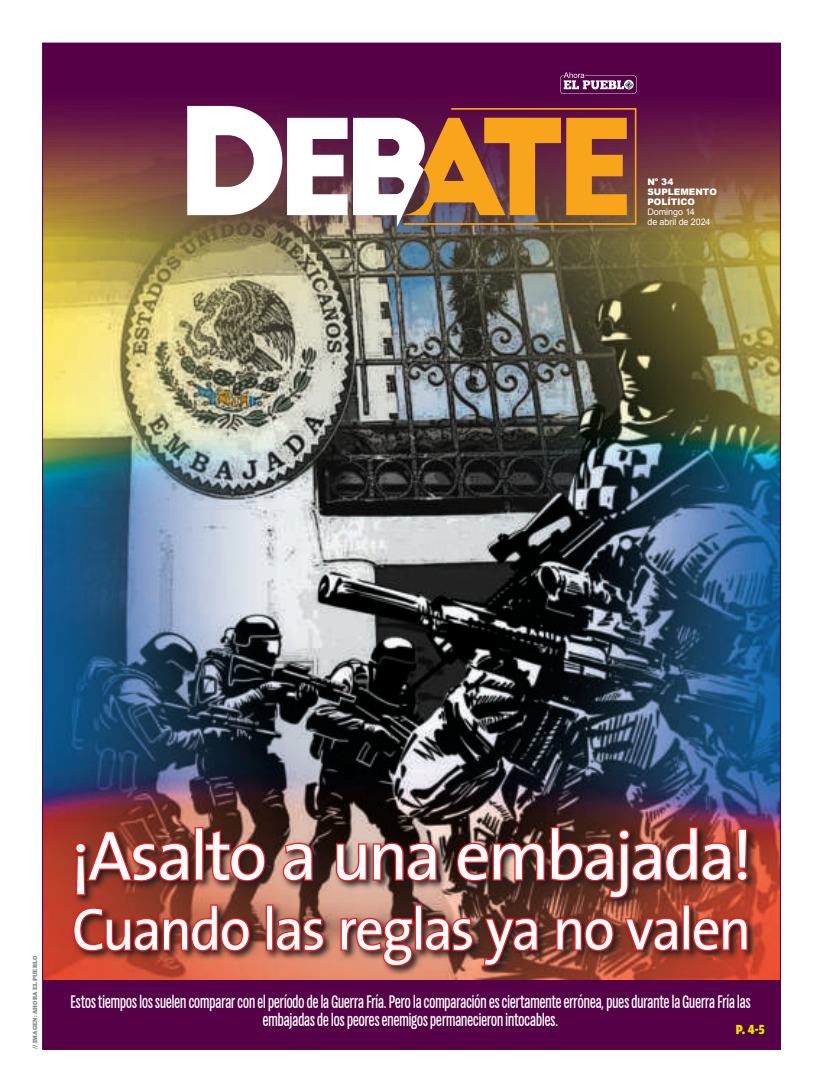
<style>
.page{position:relative;width:823px;height:1092px;background:#fff}
.page>*{position:absolute;margin:0;border:0;box-sizing:border-box;transform-origin:0 0}
.t1{font:70px "The Sans";letter-spacing:-.045em;color:#fff}
.t2{font:60px "The Sans";letter-spacing:-.04em;color:#fff;scale:.95 1}
.t3{font:18px/18px "Chartwell Bars";letter-spacing:-.035em;color:#fff;text-align:center}
.t4{font:900 14px "Amplitude Cond";color:#ffdc01}
.t5{font:900 9px/10px "Arial";letter-spacing:-.005em;color:#fff}
.t6{font:9px/10px "Arial";letter-spacing:-.01em;color:#fff}
.t7{font:700 6px "Guardian Egyptian";letter-spacing:.05em;color:#808285}
</style>
<div class="page">
<div style="left:43px;top:43px;width:737px;height:1006px;background:#560047"></div>
<img style="left:44px;top:105px;width:734px;height:874px">
<svg style="left:560px;top:72px;width:76px;height:22px"></svg>
<svg style="left:736px;top:1025px;width:30px;height:11px"></svg>
<img style="left:71px;top:825px;width:686px;height:151px">
<svg style="left:74px;top:829px;width:116px;height:67px"></svg>
<div style="left:194px;top:827px;width:9px;height:53px;border:3px solid #ee1d23"></div>
<svg style="left:203px;top:828px;width:63px;height:54px"></svg>
<svg style="left:281px;top:841px;width:33px;height:41px"></svg>
<svg style="left:334px;top:841px;width:104px;height:41px"></svg>
<img style="left:455px;top:825px;width:293px;height:74px">
<svg style="left:72px;top:903px;width:179px;height:49px"></svg>
<div style="left:265px;top:904px;width:8px;height:46px;border:3px solid #ee1d23"></div>
<svg style="left:274px;top:916px;width:51px;height:36px"></svg>
<svg style="left:339px;top:916px;width:75px;height:51px"></svg>
<div style="left:414px;top:904px;width:8px;height:46px;border:3px solid #ee1d23"></div>
<svg style="left:423px;top:916px;width:51px;height:36px"></svg>
<svg style="left:482px;top:916px;width:57px;height:51px"></svg>
<svg style="left:554px;top:916px;width:60px;height:36px"></svg>
<svg style="left:622px;top:916px;width:57px;height:36px"></svg>
<div style="left:682px;top:904px;width:7px;height:46px;border:3px solid #ee1d23"></div>
<svg style="left:691px;top:916px;width:57px;height:36px"></svg>
<svg style="left:187px;top:106px;width:160px;height:109px"></svg>
<svg style="left:353px;top:107px;width:284px;height:120px"></svg>
<p class="t5" style="left:647px;top:176px;width:71px">N<sup>o</sup> 34<br>SUPLEMENTO<br>POLÍTICO</p>
<p class="t6" style="left:647px;top:207px;width:65px">Domingo 14<br>de abril de 2024</p>
<p class="t7" style="left:31px;top:1048px;width:94px;rotate:-90deg">// IMAGEN: AHORA EL PUEBLO</p>
<h1 class="t1" style="left:70px;top:827px;width:683px">¡Asalto a una embajada!</h1>
<h2 class="t2" style="left:72px;top:905px;width:716px">Cuando las reglas ya no valen</h2>
<p class="t3" style="left:70px;top:994px;width:681px">Estos tiempos los suelen comparar con el período de la Guerra Fría. Pero la comparación es ciertamente errónea, pues durante la Guerra Fría las embajadas de los peores enemigos permanecieron intocables.</p>
<p class="t4" style="left:735px;top:1020px;width:30px">P. 4-5</p>
</div>
